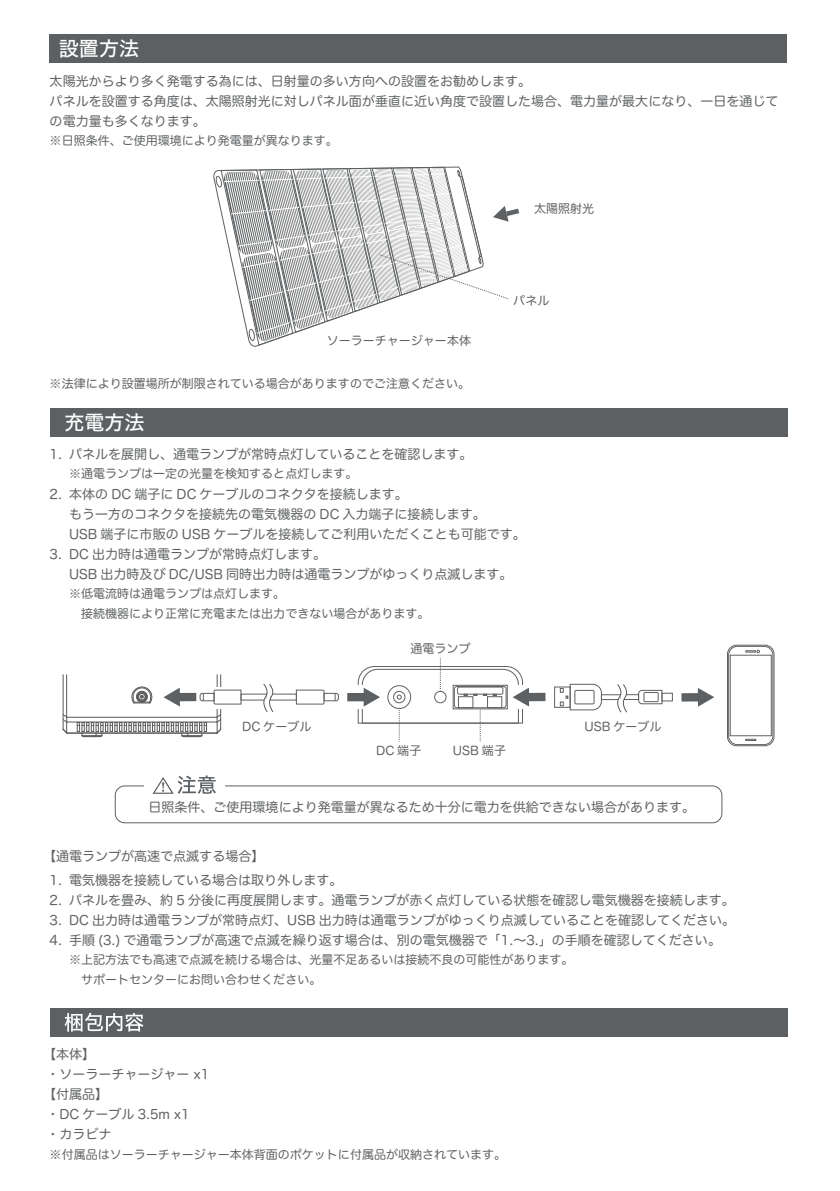
<style>
.page{position:relative;width:840px;height:1191px;background:#fff}
.page>*{position:absolute;margin:0;border:0;box-sizing:border-box;transform-origin:0 0}
.t1{font:20px "Hiragino Sans W5";color:#fff}
.t2{font:13px/20px "Hira Maru Pro W4";color:#5f6264}
.t3{font:12px/20px "Hira Maru Pro W4";color:#5f6264}
</style>
<div class="page">
<div style="left:49px;top:34px;width:737px;height:29px;background:#5c6063"></div>
<svg style="left:215px;top:167px;width:304px;height:179px"></svg>
<div style="left:50px;top:408px;width:737px;height:28px;background:#5c6063"></div>
<hr style="left:63px;top:675px;width:1px;height:54px;background:#58595b">
<hr style="left:66px;top:675px;width:1px;height:42px;background:#58595b">
<hr style="left:217px;top:675px;width:1px;height:42px;background:#58595b">
<hr style="left:220px;top:675px;width:1px;height:54px;background:#58595b">
<svg style="left:62px;top:714px;width:159px;height:23px"></svg>
<svg style="left:131px;top:686px;width:22px;height:17px"></svg>
<div style="left:729px;top:655px;width:42px;height:81px;border:1px solid #5e6163"></div>
<div style="left:726px;top:645px;width:47px;height:101px;border:1px solid #5e6163;border-radius:9px"></div>
<div style="left:728px;top:646px;width:44px;height:99px;border:1px solid #5e6163;border-radius:9px"></div>
<svg style="left:745px;top:650px;width:14px;height:3px"></svg>
<svg style="left:214px;top:687px;width:11px;height:21px"></svg>
<div style="left:347px;top:693px;width:22px;height:8px;background:#5d6164;border:2px solid #5c6063"></div>
<div style="left:523px;top:694px;width:21px;height:6px;background:#5d6164"></div>
<div style="left:522px;top:693px;width:23px;height:8px;border:2px solid #5c6063"></div>
<svg style="left:357px;top:657px;width:173px;height:85px"></svg>
<div style="left:682px;top:694px;width:20px;height:6px;background:#5d6164"></div>
<div style="left:681px;top:693px;width:22px;height:8px;border:2px solid #5c6063"></div>
<svg style="left:695px;top:688px;width:19px;height:19px"></svg>
<div style="left:175px;top:694px;width:20px;height:6px;background:#5d6164"></div>
<div style="left:174px;top:693px;width:22px;height:8px;border:2px solid #5c6063"></div>
<svg style="left:163px;top:687px;width:18px;height:20px"></svg>
<div style="left:554px;top:687px;width:16px;height:20px;border:1px solid #5e6163"></div>
<svg style="left:559px;top:684px;width:42px;height:26px"></svg>
<div style="left:574px;top:690px;width:20px;height:14px;border:1px solid #5e6163;border-radius:2px"></div>
<svg style="left:637px;top:690px;width:25px;height:14px"></svg>
<div style="left:643px;top:692px;width:15px;height:10px;border:1px solid #5e6163"></div>
<div style="left:661px;top:693px;width:11px;height:8px;border:1px solid #5e6163"></div>
<div style="left:622px;top:694px;width:16px;height:5px;border:1px solid #5e6163"></div>
<div style="left:601px;top:694px;width:19px;height:6px;border:1px solid #5e6163"></div>
<svg style="left:616px;top:684px;width:11px;height:29px"></svg>
<svg style="left:296px;top:689px;width:43px;height:15px"></svg>
<svg style="left:199px;top:689px;width:42px;height:15px"></svg>
<svg style="left:262px;top:684px;width:11px;height:28px"></svg>
<div style="left:50px;top:1008px;width:737px;height:28px;background:#5c6063"></div>
<svg style="left:64px;top:1012px;width:79px;height:19px"></svg>
<div style="left:115px;top:785px;width:607px;height:38px;border:1px solid #5d6062;border-radius:9px"></div>
<div style="left:144px;top:773px;width:80px;height:23px;background:#fff"></div>
<svg style="left:152px;top:775px;width:64px;height:19px"></svg>
<h1 class="t1" style="left:59px;top:31px;width:81px">設置方法</h1>
<p class="t2" style="left:50px;top:70px;width:730px">太陽光からより多く発電する為には、日射量の多い方向への設置をお勧めします。<br>パネルを設置する角度は、太陽照射光に対しパネル面が垂直に近い角度で設置した場合、電力量が最大になり、一日を通じての電力量も多くなります。</p>
<p class="t3" style="left:50px;top:129px;width:289px">※日照条件、ご使用環境により発電量が異なります。</p>
<p class="t3" style="left:534px;top:198px;width:61px">太陽照射光</p>
<p class="t3" style="left:326px;top:330px;width:145px">ソーラーチャージャー本体</p>
<p class="t3" style="left:50px;top:372px;width:421px">※法律により設置場所が制限されている場合がありますのでご注意ください。</p>
<h1 class="t1" style="left:64px;top:404px;width:81px">充電方法</h1>
<p class="t3" style="left:513px;top:290px;width:37px">パネル</p>
<p class="t2" style="left:50px;top:443px;width:14px">1.</p>
<p class="t2" style="left:50px;top:483px;width:14px">2.</p>
<p class="t2" style="left:50px;top:543px;width:14px">3.</p>
<p class="t2" style="left:69px;top:443px;width:404px">パネルを展開し、通電ランプが常時点灯していることを確認します。</p>
<p class="t3" style="left:69px;top:463px;width:289px">※通電ランプは一定の光量を検知すると点灯します。</p>
<p class="t2" style="left:69px;top:483px;width:458px">本体の DC 端子に DC ケーブルのコネクタを接続します。<br>もう一方のコネクタを接続先の電気機器の DC 入力端子に接続します。<br>USB 端子に市販の USB ケーブルを接続してご利用いただくことも可能です。DC 出力時は通電ランプが常時点灯します。<br>USB 出力時及び DC/USB 同時出力時は通電ランプがゆっくり点滅します。</p>
<p class="t3" style="left:69px;top:583px;width:361px">※低電流時は通電ランプは点灯します。<br>　接続機器により正常に充電または出力できない場合があります。</p>
<p class="t3" style="left:410px;top:637px;width:61px">通電ランプ</p>
<p class="t3" style="left:242px;top:716px;width:71px">DC ケーブル</p>
<p class="t3" style="left:584px;top:716px;width:79px">USB ケーブル</p>
<p class="t3" style="left:376px;top:739px;width:47px">DC 端子</p>
<p class="t3" style="left:452px;top:739px;width:55px">USB 端子</p>
<p class="t2" style="left:148px;top:796px;width:547px">日照条件、ご使用環境により発電量が異なるため十分に電力を供給できない場合があります。</p>
<p class="t2" style="left:43px;top:845px;width:223px">【通電ランプが高速で点滅する場合】</p>
<p class="t2" style="left:50px;top:869px;width:14px;text-align:justify">1.<br>2.<br>3.<br>4.</p>
<p class="t2" style="left:69px;top:869px;width:667px">電気機器を接続している場合は取り外します。<br>パネルを畳み、約 5 分後に再度展開します。通電ランプが赤く点灯している状態を確認し電気機器を接続します。DC 出力時は通電ランプが常時点灯、USB 出力時は通電ランプがゆっくり点滅していることを確認してください。手順 (3.) で通電ランプが高速で点滅を繰り返す場合は、別の電気機器で「1.～3.」の手順を確認してください。</p>
<p class="t3" style="left:69px;top:948px;width:505px">※上記方法でも高速で点滅を続ける場合は、光量不足あるいは接続不良の可能性があります。　サポートセンターにお問い合わせください。</p>
<p class="t2" style="left:43px;top:1043px;width:200px">【本体】<br>・ソーラーチャージャー x1<br>【付属品】<br>・DC ケーブル 3.5m x1　　　　・カラビナ</p>
<p class="t3" style="left:50px;top:1143px;width:457px">※付属品はソーラーチャージャー本体背面のポケットに付属品が収納されています。</p>
</div>
